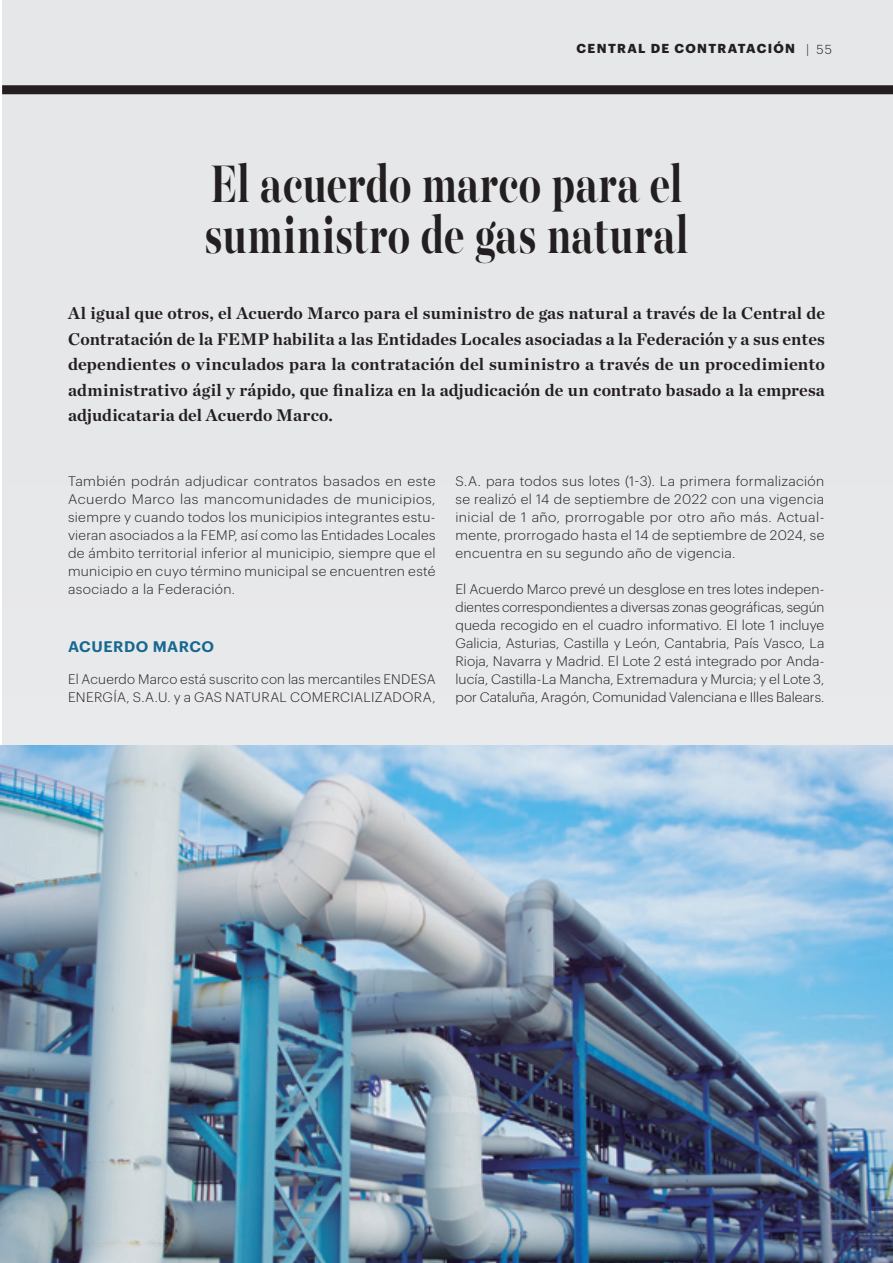
<style>
.page{position:relative;width:893px;height:1263px;background:#fff}
.page>*{position:absolute;margin:0;border:0;box-sizing:border-box;transform-origin:0 0}
.t1{font:700 58.8px/51px "Majesti Banner";letter-spacing:.005em;color:#231f20;scale:.71 1}
.t2{font:700 17.25px/25.5px "Chronicle Deck";letter-spacing:.005em;color:#231f20;text-align:justify}
.t3{font:600 15px "Graphik";letter-spacing:.03em;color:#166791}
.t4{font:300 13.5px/18px "Graphik";letter-spacing:.02em;color:#231f20;text-align:justify}
.t5{font:300 13.5px/18px "Graphik";letter-spacing:.02em;color:#231f20;text-align:justify;scale:1.05 1}
.t6{font:700 12.75px "Graphik";color:#231f20}
.t7{font:300 12.75px "Graphik";color:#231f20}
</style>
<div class="page">
<div style="left:2px;top:0;width:891px;height:1263px;background:#e6e7e9"></div>
<div style="left:2px;top:85px;width:891px;height:9px;background:#231f20"></div>
<img style="left:0;top:745px;width:893px;height:518px">
<p class="t6" style="left:577px;top:39px;width:11px">CENTRAL</p>
<p class="t6" style="left:651px;top:39px;width:35px">DE CONTRATACIÓN</p>
<p class="t7" style="left:806px;top:40px;width:27px">| 55</p>
<h1 class="t1" style="left:204px;top:163px;width:683px">El acuerdo marco para el suministro de gas natural</h1>
<p class="t2" style="left:68px;top:299px;width:758px">Al igual que otros, el Acuerdo Marco para el suministro de gas natural a través de la Central de Contratación de la FEMP habilita a las Entidades Locales asociadas a la Federación y a sus entes dependientes o vinculados para la contratación del suministro a través de un procedimiento administrativo ágil y rápido, que finaliza en la adjudicación de un contrato basado a la empresa adjudicataria del Acuerdo Marco.</p>
<p class="t5" style="left:68px;top:471px;width:351px">También podrán adjudicar contratos basados en este Acuerdo Marco las mancomunidades de municipios, siempre y cuando todos los municipios integrantes estu&shy;vieran asociados a la FEMP, así como las Entidades Locales de ámbito territorial inferior al municipio, siempre que el municipio en cuyo término municipal se encuentren esté asociado a la Federación.</p>
<p class="t3" style="left:68px;top:635px;width:148px">ACUERDO MARCO</p>
<p class="t4" style="left:68px;top:669px;width:369px">El Acuerdo Marco está suscrito con las mercantiles ENDESA<br>ENERGÍA, S.A.U. y a GAS NATURAL COMERCIALIZADORA,</p>
<p class="t4" style="left:455px;top:471px;width:370px">S.A. para todos sus lotes (1-3). La primera formalización se realizó el 14 de septiembre de 2022 con una vigencia inicial de 1 año, prorrogable por otro año más. Actual&shy;mente, prorrogado hasta el 14 de septiembre de 2024, se encuentra en su segundo año de vigencia.</p>
<p class="t4" style="left:455px;top:579px;width:370px">El Acuerdo Marco prevé un desglose en tres lotes indepen&shy;dientes correspondientes a diversas zonas geográficas, según queda recogido en el cuadro informativo. El lote 1 incluye Galicia, Asturias, Castilla y León, Cantabria, País Vasco, La Rioja, Navarra y Madrid. El Lote 2 está integrado por Anda&shy;lucía, Castilla-La Mancha, Extremadura y Murcia; y el Lote 3, por Cataluña, Aragón, Comunidad Valenciana e Illes Balears.</p>
</div>
